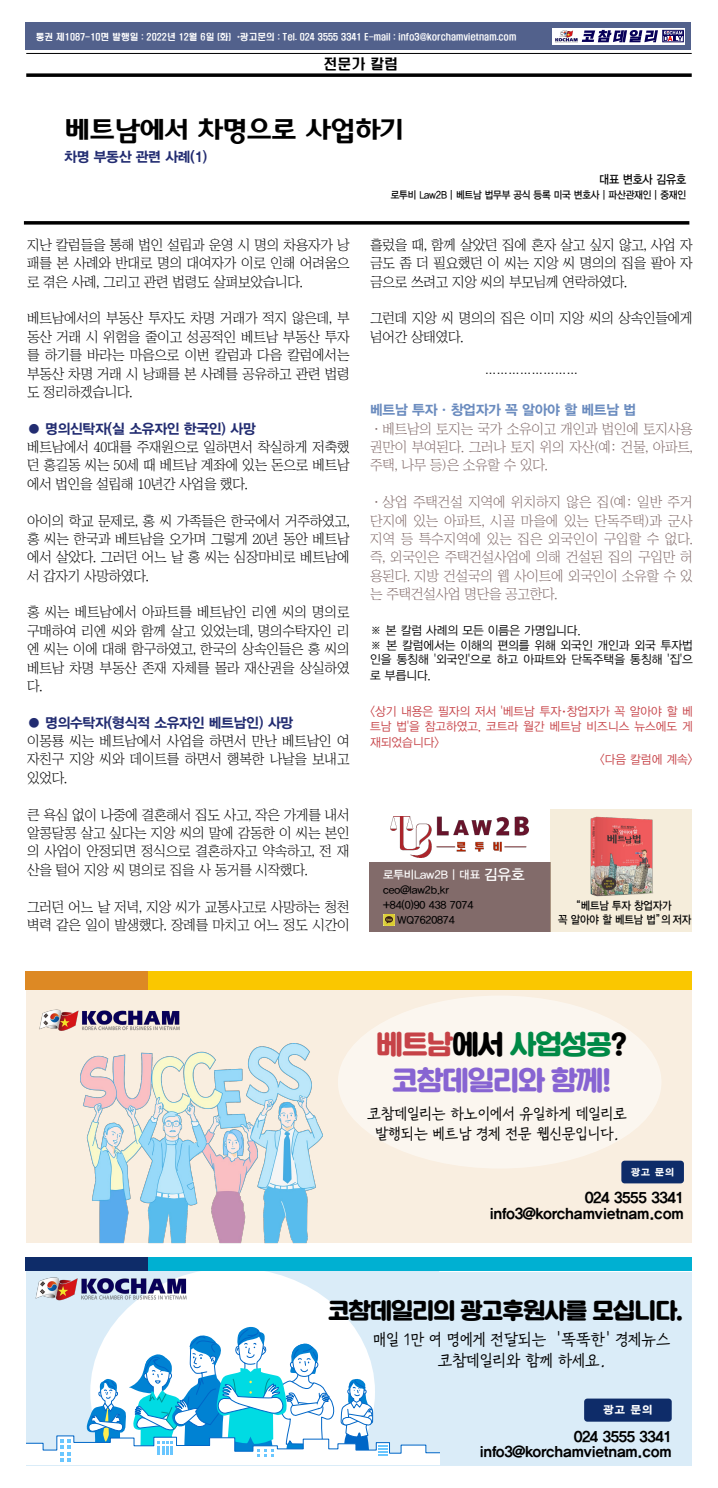
<style>
.page{position:relative;width:718px;height:1488px;background:#fff}
.page>*{position:absolute;margin:0;border:0;box-sizing:border-box;transform-origin:0 0}
.t1{font:26.25px/35.9px "Korean SWGIG4 R";letter-spacing:-.03em;color:#8764d2;text-align:center}
.t2{font:26.25px "Korean AMERI B";letter-spacing:-.04em;color:#000}
.t3{font:21.88px "Korean SWGIG4 R";letter-spacing:-.03em;color:#000}
.t4{font:17.5px/21px "Korean KPNB R";letter-spacing:-.02em;color:#000;text-align:center}
.t5{font:16.62px/19.9px "Korean KPNB R";letter-spacing:-.02em;color:#000;text-align:center}
.t6{font:14.88px/15.8px "YDIYGO350";letter-spacing:-.02em;color:#000;text-align:right}
.t7{font:14.7px/15.7px "YDIYGO350";letter-spacing:-.02em;color:#000;text-align:right}
.t8{font:14px/18.4px "Chosunilbo NM";letter-spacing:-.02em;color:#000;text-align:justify}
.t9{font:14px/18.4px "Chosunilbo NM";letter-spacing:-.02em;color:#826b6a;text-align:justify}
.t10{font:14px "YDIYGO350";letter-spacing:-.02em;color:#222c71}
.t11{font:14px "YDIYGO350";letter-spacing:-.02em;color:#6b8cbf}
.t12{font:14px "H2 hdr M";color:#000}
.t13{font:12.25px/15.1px "YDIYGO320";color:#000;scale:.95 1}
.t14{font:12.25px/15.3px "YDIYGO320";color:#c64247;text-align:justify;scale:.95 1}
.t15{font:12.25px "YDIYGO330";letter-spacing:-.02em;color:#000;scale:.9 1}
.t16{font:11.38px/14.9px "YDIYGO330";letter-spacing:-.01em;color:#000;scale:.9 1}
.t17{font:11.38px "YDIYGO330";letter-spacing:-.01em;color:#fff}
.t18{font:11.03px "YDIYGO360";color:#fff}
.t19{font:10.5px "YDIYGO330";letter-spacing:-.01em;color:#000}
.t20{font:10.5px "YDIYGO330";letter-spacing:-.01em;color:#000;scale:.9 1}
.t21{font:9.62px "YDIYGO360";color:#fff}
.t22{font:8.75px "H2 hdr M";color:#fff}
.s1{font-family:"Chosunilbo NM"}
.s2{font-size:14.88px}
.s3{color:#c64247}
.s4{color:#000}
.s5{color:#008946}
</style>
<div class="page">
<div style="left:26px;top:23px;width:665px;height:27px;background:#52618c"></div>
<svg style="left:552px;top:28px;width:133px;height:17px"></svg>
<hr style="left:26px;top:53px;width:665px;height:1px;background:#000">
<svg style="left:26px;top:73px;width:665px;height:4px;background:#1f1f1f"></svg>
<img style="left:553px;top:30px;width:25px;height:12px">
<div style="left:662px;top:30px;width:21px;height:12px;border:1px solid #080059"></div>
<svg style="left:581px;top:30px;width:101px;height:12px"></svg>
<img style="left:390px;top:817px;width:139px;height:40px">
<div style="left:369px;top:862px;width:181px;height:70px;background:#826b6a"></div>
<svg style="left:383px;top:914px;width:11px;height:11px"></svg>
<div style="left:550px;top:809px;width:142px;height:123px;background:#f5eddb"></div>
<img style="left:590px;top:816px;width:64px;height:81px">
<div style="left:26px;top:1272px;width:665px;height:193px;background:#daecf8"></div>
<svg style="left:90px;top:1271px;width:285px;height:55px;fill:#fff"></svg>
<svg style="left:26px;top:1326px;width:413px;height:138px"></svg>
<div style="left:92px;top:1257px;width:599px;height:14px;background:#00b0d2"></div>
<div style="left:26px;top:1257px;width:122px;height:14px;background:#0e2c69"></div>
<div style="left:584px;top:1398px;width:87px;height:23px;background:#0e2c69;border-radius:3px"></div>
<img style="left:35px;top:1274px;width:155px;height:30px">
<div style="left:26px;top:986px;width:665px;height:257px;background:#f9eee0"></div>
<img style="left:80px;top:1043px;width:242px;height:200px">
<div style="left:92px;top:971px;width:599px;height:18px;background:#fac700"></div>
<div style="left:26px;top:971px;width:122px;height:18px;background:#dd8924"></div>
<div style="left:621px;top:1160px;width:62px;height:23px;background:#0e2c69;border-radius:3px"></div>
<img style="left:39px;top:1009px;width:141px;height:21px">
<div style="left:338px;top:995px;width:323px;height:173px;background:#fbf6ef;border-radius:50%"></div>
<svg style="left:24px;top:221px;width:665px;height:4px;background:#1f1f1f"></svg>
<p class="t22" style="left:36px;top:32px;width:482px">통권 제1087-10면 발행일 : 2022년 12월 6일 (화) *광고문의 : Tel. 024 3555 3341 E-mail : info3@korchamvietnam.com</p>
<p class="t12" style="left:323px;top:57px;width:76px">전문가 칼럼</p>
<h1 class="t2" style="left:64px;top:117px;width:341px">베트남에서 차명으로 사업하기</h1>
<p class="t10" style="left:64px;top:149px;width:145px">차명 부동산 관련 사례(1)</p>
<p class="t8" style="left:27px;top:236px;width:324px">지난 칼럼들을 통해 법인 설립과 운영 시 명의 차용자가 낭 패를 본 사례와 반대로 명의 대여자가 이로 인해 어려움으 로 겪은 사례, 그리고 관련 법령도 살펴보았습니다.</p>
<p class="t8" style="left:27px;top:309px;width:324px">베트남에서의 부동산 투자도 차명 거래가 적지 않은데, 부 동산 거래 시 위험을 줄이고 성공적인 베트남 부동산 투자 를 하기를 바라는 마음으로 이번 칼럼과 다음 칼럼에서는 부동산 차명 거래 시 낭패를 본 사례를 공유하고 관련 법령 도 정리하겠습니다.</p>
<p class="t10" style="left:27px;top:421px;width:230px">● 명의신탁자(실 소유자인 한국인) 사망</p>
<p class="t8" style="left:27px;top:438px;width:324px">베트남에서 40대를 주재원으로 일하면서 착실하게 저축했 던 홍길동 씨는 50세 때 베트남 계좌에 있는 돈으로 베트남 에서 법인을 설립해 10년간 사업을 했다.</p>
<p class="t8" style="left:27px;top:511px;width:324px">아이의 학교 문제로, 홍 씨 가족들은 한국에서 거주하였고, 홍 씨는 한국과 베트남을 오가며 그렇게 20년 동안 베트남 에서 살았다. 그러던 어느 날 홍 씨는 심장마비로 베트남에 서 갑자기 사망하였다.</p>
<p class="t8" style="left:27px;top:603px;width:324px">홍 씨는 베트남에서 아파트를 베트남인 리엔 씨의 명의로 구매하여 리엔 씨와 함께 살고 있었는데, 명의수탁자인 리 엔 씨는 이에 대해 함구하였고, 한국의 상속인들은 홍 씨의 베트남 차명 부동산 존재 자체를 몰라 재산권을 상실하였 다.</p>
<p class="t10" style="left:27px;top:715px;width:268px">● 명의수탁자(형식적 소유자인 베트남인) 사망</p>
<p class="t8" style="left:27px;top:732px;width:324px">이몽룡 씨는 베트남에서 사업을 하면서 만난 베트남인 여 자친구 지앙 씨와 데이트를 하면서 행복한 나날을 보내고 있었다.</p>
<p class="t8" style="left:27px;top:805px;width:324px">큰 욕심 없이 나중에 결혼해서 집도 사고, 작은 가게를 내서 알콩달콩 살고 싶다는 지앙 씨의 말에 감동한 이 씨는 본인 의 사업이 안정되면 정식으로 결혼하자고 약속하고, 전 재 산을 털어 지앙 씨 명의로 집을 사 동거를 시작했다.</p>
<p class="t8" style="left:27px;top:897px;width:324px">그러던 어느 날 저녁, 지앙 씨가 교통사고로 사망하는 청천 벽력 같은 일이 발생했다. 장례를 마치고 어느 정도 시간이</p>
<p class="t15" style="left:599px;top:172px;width:98px">대표 변호사 김유호</p>
<p class="t20" style="left:390px;top:189px;width:330px">로투비 Law2B | 베트남 법무부 공식 등록 미국 변호사 | 파산관재인 | 중재인</p>
<p class="t8" style="left:370px;top:235px;width:324px">흘렀을 때, 함께 살았던 집에 혼자 살고 싶지 않고, 사업 자 금도 좀 더 필요했던 이 씨는 지앙 씨 명의의 집을 팔아 자 금으로 쓰려고 지앙 씨의 부모님께 연락하였다.</p>
<p class="t8" style="left:370px;top:309px;width:324px">그런데 지앙 씨 명의의 집은 이미 지앙 씨의 상속인들에게 넘어간 상태였다.</p>
<p class="t13" style="left:485px;top:366px;width:100px">……………………</p>
<p class="t11" style="left:370px;top:403px;width:267px">베트남 투자ㆍ창업자가 꼭 알아야 할 베트남 법</p>
<p class="t9" style="left:370px;top:419px;width:324px">ㆍ베트남의 토지는 국가 소유이고 개인과 법인에 토지사용 권만이 부여된다. 그러나 토지 위의 자산(예: 건물, 아파트, 주택, 나무 등)은 소유할 수 있다.</p>
<p class="t9" style="left:370px;top:493px;width:324px">ㆍ상업 주택건설 지역에 위치하지 않은 집(예: 일반 주거 단지에 있는 아파트, 시골 마을에 있는 단독주택)과 군사 지역 등 특수지역에 있는 집은 외국인이 구입할 수 없다. 즉, 외국인은 주택건설사업에 의해 건설된 집의 구입만 허 용된다. 지방 건설국의 웹 사이트에 외국인이 소유할 수 있 는 주택건설사업 명단을 공고한다.</p>
<p class="t13" style="left:370px;top:622px;width:341px">※ 본 칼럼 사례의 모든 이름은 가명입니다.<br>※ 본 칼럼에서는 이해의 편의를 위해 외국인 개인과 외국 투자법 인을 통칭해 '외국인'으로 하고 아파트와 단독주택을 통칭해 '집'으 로 부릅니다.</p>
<p class="t14" style="left:370px;top:704px;width:341px">&lt;상기 내용은 필자의 저서 '베트남 투자<span class="s1">∙</span>창업자가 꼭 알아야 할 베 트남 법'을 참고하였고, 코트라 월간 베트남 비즈니스 뉴스에도 게 재되었습니다&gt;</p>
<p class="t14" style="left:599px;top:752px;width:99px">&lt;다음 칼럼에 계속&gt;</p>
<p class="t17" style="left:383px;top:868px;width:143px">로투비Law2B | 대표 <span class="s2">김유호</span></p>
<p class="t19" style="left:383px;top:884px;width:67px">ceo@law2b.kr</p>
<p class="t19" style="left:383px;top:899px;width:92px">+84(0)90 438 7074</p>
<p class="t19" style="left:397px;top:914px;width:59px">WQ7620874</p>
<p class="t16" style="left:558px;top:898px;width:149px;text-indent:12px">“베트남 투자 창업자가<br>꼭 알아야 할 베트남 법”의 저자</p>
<h1 class="t1" style="left:376px;top:1026px;width:252px"><span class="s3">베트남</span><span class="s4">에서</span> <span class="s5">사업성공</span><span class="s4">? </span>코참데일리와 함께!</h1>
<p class="t5" style="left:367px;top:1104px;width:261px">코참데일리는 하노이에서 유일하게 데일리로 발행되는 베트남 경제 전문 웹신문입니다.</p>
<p class="t21" style="left:631px;top:1166px;width:44px">광고 문의</p>
<p class="t6" style="left:489px;top:1190px;width:196px">024 3555 3341 info3@korchamvietnam.com</p>
<h2 class="t3" style="left:328px;top:1299px;width:356px">코참데일리의 광고후원사를 모십니다.</h2>
<p class="t4" style="left:373px;top:1328px;width:299px">매일 1만 여 명에게 전달되는 '똑똑한' 경제뉴스 코참데일리와 함께 하세요.</p>
<p class="t18" style="left:603px;top:1403px;width:50px">광고 문의</p>
<p class="t7" style="left:480px;top:1428px;width:193px">024 3555 3341 info3@korchamvietnam.com</p>
</div>
